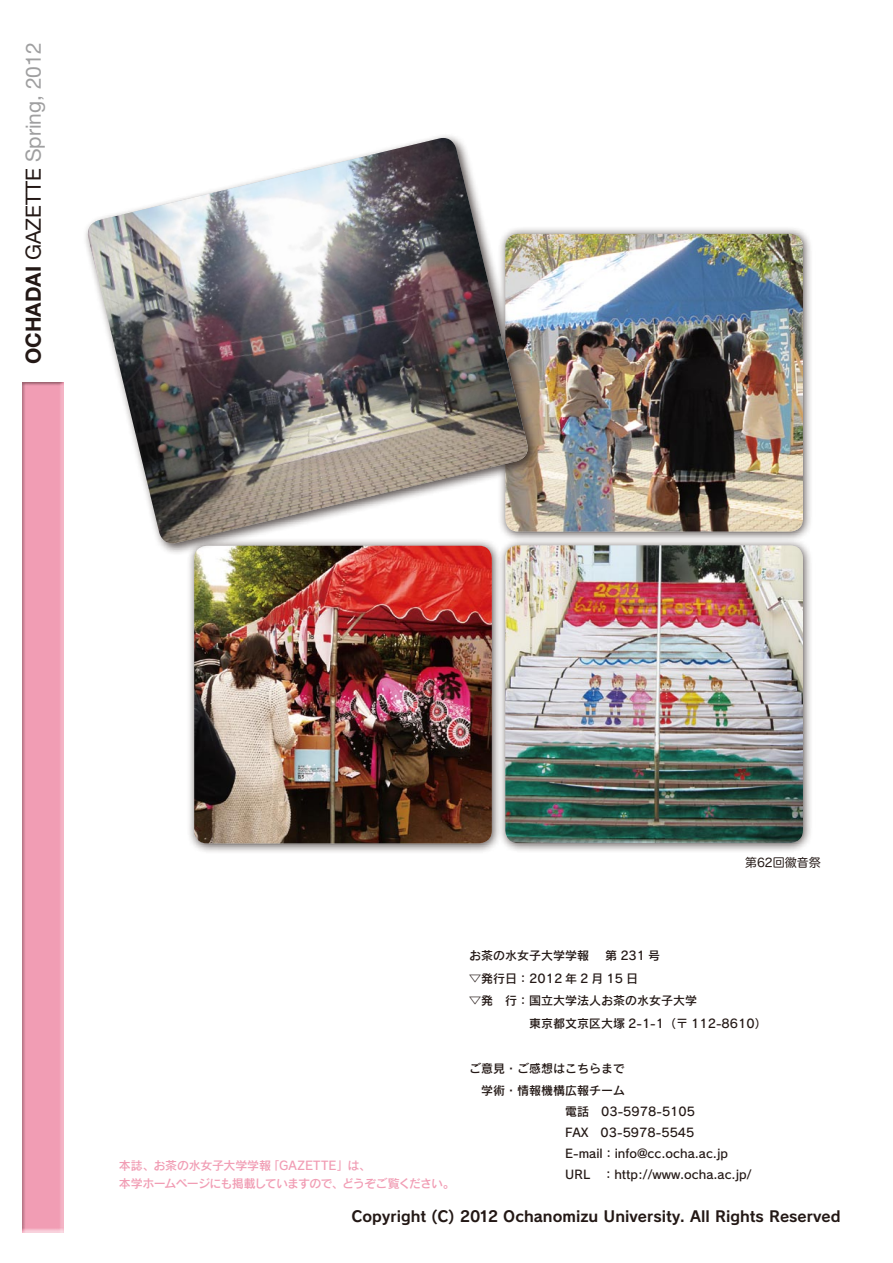
<style>
.page{position:relative;width:893px;height:1263px;background:#fff}
.page>*{position:absolute;margin:0;border:0;box-sizing:border-box;transform-origin:0 0}
.t1{font:21px "Helvetica Neue LT Std";color:#9f9fa0}
.t2{font:15px "Rodin Pro B";color:#231815}
.t3{font:12px/21px "Rodin Pro DB";color:#231815;text-align:right}
.t4{font:12px/18px "Rodin Pro DB";letter-spacing:-.04em;color:#f19db4}
.t5{font:12px "Hira Maru Pro W4";color:#231815}
.s1{font-weight:700;color:#231815}
.s2{color:#231815}
</style>
<div class="page">
<div style="left:20px;top:381px;width:43px;height:852px;background:#231815;opacity:.4"></div>
<div style="left:186px;top:537px;width:322px;height:323px;background:#231815;opacity:.75"></div>
<img style="left:194px;top:568px;width:298px;height:275px">
<div style="left:497px;top:537px;width:322px;height:322px;background:#231815;opacity:.75"></div>
<img style="left:505px;top:548px;width:298px;height:295px">
<div style="left:497px;top:226px;width:322px;height:322px;background:#231815;opacity:.75"></div>
<img style="left:553px;top:234px;width:250px;height:297px">
<div style="left:82px;top:132px;width:471px;height:436px;background:#231815;opacity:.75"></div>
<img style="left:85px;top:138px;width:445px;height:408px">
<h1 class="t1" style="left:21px;top:364px;width:323px;rotate:-90deg"><span class="s1">OCHADAI</span> <span class="s2">GAZETTE</span> Spring, 2012</h1>
<p class="t5" style="left:745px;top:852px;width:77px">第62回徽音祭</p>
<p class="t3" style="left:469px;top:945px;width:192px">お茶の水女子大学学報　第 231 号</p>
<p class="t3" style="left:469px;top:967px;width:170px">▽発行日：2012 年 2 月 15 日</p>
<p class="t3" style="left:469px;top:990px;width:229px">▽発　行：国立大学法人お茶の水女子大学</p>
<p class="t3" style="left:529px;top:1012px;width:239px">東京都文京区大塚 2-1-1（〒 112-8610）</p>
<p class="t3" style="left:469px;top:1056px;width:157px;line-height:22.5px">ご意見・ご感想はこちらまで学術・情報機構広報チーム</p>
<p class="t3" style="left:565px;top:1101px;width:188px;text-align:left">電話　03-5978-5105<br>FAX　03-5978-5545<br>E-mail：info@cc.ocha.ac.jp<br>URL　：http://www.ocha.ac.jp/</p>
<p class="t2" style="left:351px;top:1206px;width:491px">Copyright (C) 2012 Ochanomizu University. All Rights Reserved</p>
<p class="t4" style="left:119px;top:1155px;width:337px">本誌、お茶の水女子大学学報「GAZETTE」は、<br>本学ホームページにも掲載していますので、どうぞご覧ください。</p>
</div>
